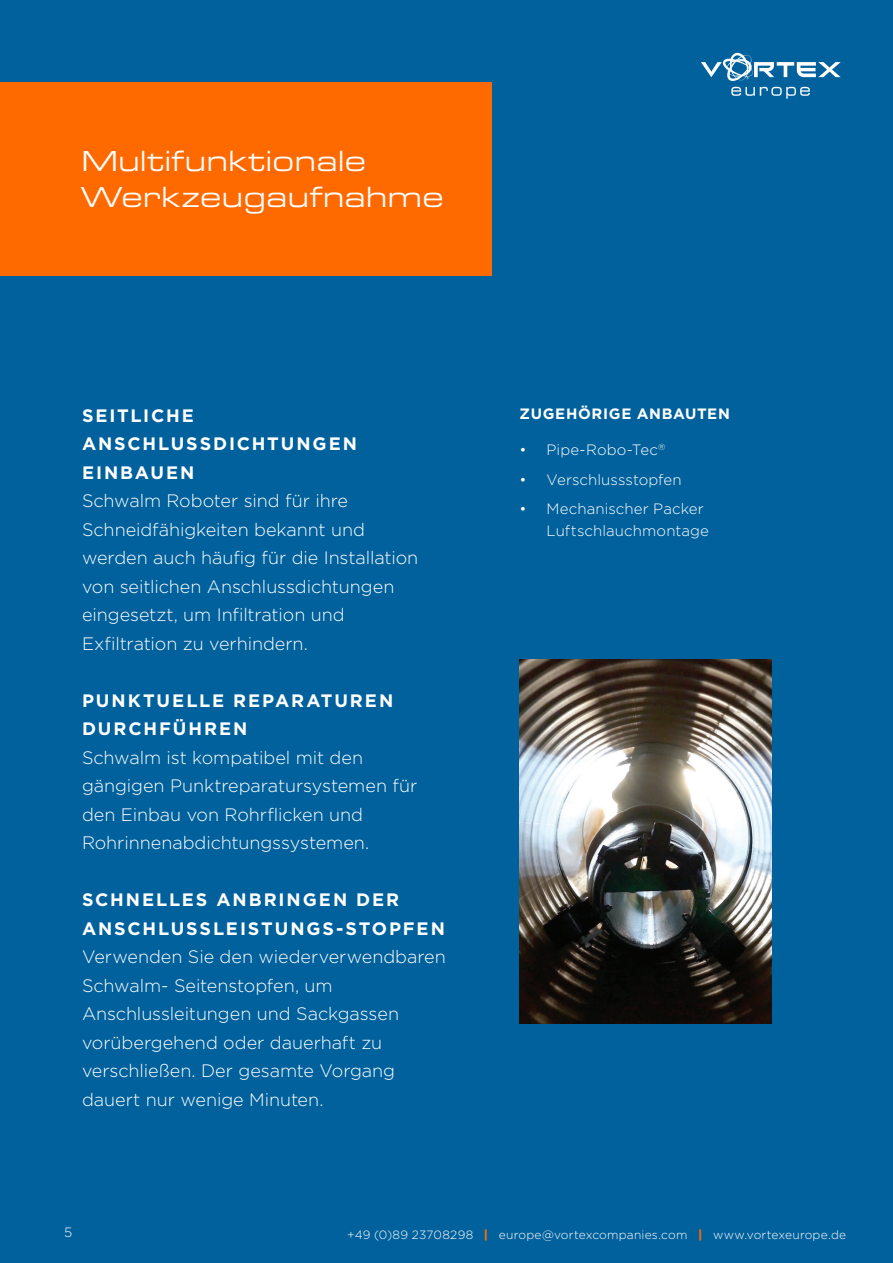
<style>
.page{position:relative;width:893px;height:1263px;background:#00619c}
.page>*{position:absolute;margin:0;border:0;box-sizing:border-box;transform-origin:0 0}
.Project_Orange_Headline{font:30px/36px "Eurostile Ext";letter-spacing:-.005em;color:#fff}
.Copy{font:300 18px/28.5px "Gotham";letter-spacing:-.005em;color:#fff}
.Copy-2{font:700 18px/28.5px "Gotham";letter-spacing:.105em;color:#fff}
.t1{font:300 15px/22.5px "Gotham";letter-spacing:.005em;color:#fff}
.Copy-3{font:700 15px "Gotham";letter-spacing:.045em;color:#fff}
.t2{font:300 13.5px "Gotham";color:#fff}
.t3{font:300 12px "Gotham";letter-spacing:.02em;color:#fff}
.s1{font-weight:900;color:#ff6a00}
</style>
<div class="page">
<svg style="left:731px;top:87px;width:79px;height:12px"></svg>
<svg style="left:701px;top:53px;width:140px;height:28px"></svg>
<div style="left:0;top:82px;width:492px;height:193px;background:#ff6a00"></div>
<img style="left:520px;top:660px;width:251px;height:364px">
<p class="Project_Orange_Headline" style="left:81px;top:141px;width:365px">Multifunktionale<br>Werkzeugaufnahme</p>
<p class="Copy-2" style="left:82px;top:401px;width:277px">SEITLICHE<br>ANSCHLUSSDICHTUNGEN</p>
<p class="Copy-2" style="left:82px;top:458px;width:114px">EINBAUEN</p>
<p class="Copy" style="left:82px;top:486px;width:267px">Schwalm Roboter sind für ihre</p>
<p class="Copy" style="left:82px;top:515px;width:285px">Schneidfähigkeiten bekannt und</p>
<p class="Copy" style="left:82px;top:543px;width:338px">werden auch häufig für die Installation</p>
<p class="Copy" style="left:82px;top:572px;width:314px">von seitlichen Anschlussdichtungen</p>
<p class="Copy" style="left:82px;top:600px;width:264px">eingesetzt, um Infiltration und</p>
<p class="Copy" style="left:82px;top:629px;width:228px">Exfiltration zu verhindern.</p>
<p class="Copy-2" style="left:82px;top:686px;width:313px">PUNKTUELLE REPARATUREN</p>
<p class="Copy-2" style="left:82px;top:715px;width:167px">DURCHFÜHREN</p>
<p class="Copy" style="left:82px;top:743px;width:283px">Schwalm ist kompatibel mit den</p>
<p class="Copy" style="left:82px;top:771px;width:337px">gängigen Punktreparatursystemen für</p>
<p class="Copy" style="left:82px;top:800px;width:283px">den Einbau von Rohrflicken und</p>
<p class="Copy" style="left:82px;top:828px;width:289px">Rohrinnenabdichtungssystemen.</p>
<p class="Copy-2" style="left:82px;top:886px;width:319px">SCHNELLES ANBRINGEN DER</p>
<p class="Copy-2" style="left:82px;top:914px;width:364px">ANSCHLUSSLEISTUNGS-STOPFEN</p>
<p class="Copy" style="left:82px;top:942px;width:365px">Verwenden Sie den wiederverwendbaren Schwalm- Seitenstopfen, um Anschlussleitungen und Sackgassen vorübergehend oder dauerhaft zu</p>
<p class="Copy" style="left:82px;top:1056px;width:315px">verschließen. Der gesamte Vorgang</p>
<p class="Copy" style="left:82px;top:1085px;width:243px">dauert nur wenige Minuten.</p>
<p class="Copy-3" style="left:520px;top:404px;width:212px">ZUGEHÖRIGE ANBAUTEN</p>
<p class="t1" style="left:520px;top:439px;width:147px">• Pipe-Robo-Tec<sup>®</sup></p>
<p class="t1" style="left:520px;top:468px;width:164px">• Verschlussstopfen</p>
<p class="t1" style="left:547px;top:497px;width:164px;text-indent:-27px">• Mechanischer Packer<br>Luftschlauchmontage</p>
<p class="t2" style="left:64px;top:1225px;width:10px">5</p>
<p class="t3" style="left:347px;top:1228px;width:500px">+49 (0)89 23708298 <span class="s1">|</span> europe@vortexcompanies.com <span class="s1">|</span> www.vortexeurope.de</p>
</div>
